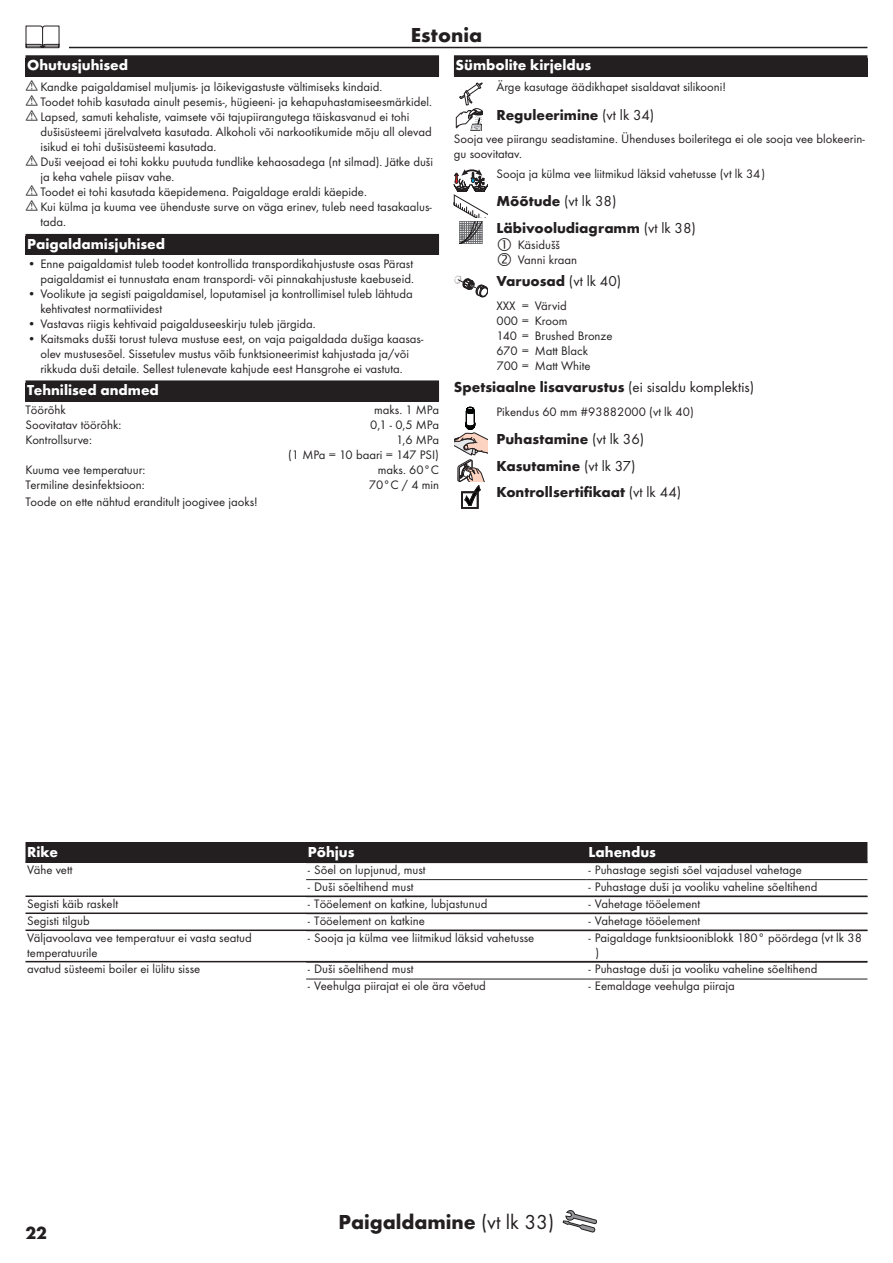
<style>
.page{position:relative;width:893px;height:1263px;background:#fff}
.page>*{position:absolute;margin:0;border:0;box-sizing:border-box;transform-origin:0 0}
.t1{font:700 21px "Futura TOT";color:#231f20}
.t2{font:700 18px "Futura TOT";color:#231f20}
.t3{font:700 15px/26.5px "Futura TOT";color:#231f20}
.t4{font:700 15px "Futura TOT";color:#fff}
.t5{font:15px "Futura TOT Boo";color:#231f20}
.t6{font:12.75px/15px "Futura TOT Boo";color:#231f20}
.s1{font-family:"Futura TOT Boo";font-weight:400}
.s2{font-family:"Futura TOT";font-weight:700}
</style>
<div class="page">
<div style="left:26px;top:842px;width:841px;height:19px;background:#231f20"></div>
<hr style="left:26px;top:861px;width:841px;height:2px;background:#231f20">
<hr style="left:306px;top:879px;width:281px;height:1px;background:#231f20">
<hr style="left:587px;top:879px;width:280px;height:1px;background:#231f20">
<hr style="left:26px;top:895px;width:841px;height:2px;background:#231f20">
<hr style="left:26px;top:912px;width:841px;height:2px;background:#231f20">
<hr style="left:26px;top:929px;width:841px;height:2px;background:#231f20">
<hr style="left:26px;top:961px;width:841px;height:1px;background:#231f20">
<hr style="left:306px;top:962px;width:281px;height:1px;background:#231f20">
<hr style="left:587px;top:962px;width:280px;height:1px;background:#231f20">
<hr style="left:306px;top:979px;width:281px;height:1px;background:#231f20">
<hr style="left:587px;top:979px;width:280px;height:1px;background:#231f20">
<hr style="left:26px;top:47px;width:841px;height:1px;background:#231f20">
<div style="left:17px;top:26px;width:51px;height:25px;background:#fff"></div>
<svg style="left:26px;top:26px;width:34px;height:22px"></svg>
<svg style="left:563px;top:1210px;width:34px;height:22px"></svg>
<div style="left:26px;top:55px;width:413px;height:21px;background:#231f20"></div>
<div style="left:26px;top:234px;width:413px;height:21px;background:#231f20"></div>
<div style="left:26px;top:383px;width:413px;height:19px;background:#231f20"></div>
<div style="left:26px;top:380px;width:413px;height:21px;background:#231f20"></div>
<div style="left:454px;top:55px;width:413px;height:21px;background:#231f20"></div>
<svg style="left:456px;top:83px;width:27px;height:48px"></svg>
<svg style="left:454px;top:169px;width:34px;height:75px"></svg>
<svg style="left:454px;top:275px;width:34px;height:22px"></svg>
<svg style="left:454px;top:407px;width:34px;height:101px"></svg>
<h1 class="t1" style="left:411px;top:22px;width:73px">Estonia</h1>
<p class="t4" style="left:27px;top:56px;width:102px">Ohutusjuhised</p>
<p class="t6" style="left:40px;top:79px;width:394px">Kandke paigaldamisel muljumis- ja lõikevigastuste vältimiseks kindaid.<br>Toodet tohib kasutada ainult pesemis-, hügieeni- ja kehapuhastamiseesmärkidel.<br>Lapsed, samuti kehaliste, vaimsete või tajupiirangutega täiskasvanud ei tohi dušisüsteemi järelvalveta kasutada. Alkoholi või narkootikumide mõju all olevad isikud ei tohi dušisüsteemi kasutada.<br>Duši veejoad ei tohi kokku puutuda tundlike kehaosadega (nt silmad). Jätke duši ja keha vahele piisav vahe.<br>Toodet ei tohi kasutada käepidemena. Paigaldage eraldi käepide.<br>Kui külma ja kuuma vee ühenduste surve on väga erinev, tuleb need tasakaalus&shy;tada.</p>
<p class="t4" style="left:27px;top:234px;width:139px">Paigaldamisjuhised</p>
<p class="t6" style="left:28px;top:256px;width:388px;text-align:right">• Enne paigaldamist tuleb toodet kontrollida transpordikahjustuste osas Pärast paigaldamist ei tunnustata enam transpordi- või pinnakahjustuste kaebuseid.</p>
<p class="t6" style="left:40px;top:286px;width:374px;text-indent:-13px">• Voolikute ja segisti paigaldamisel, loputamisel ja kontrollimisel tuleb lähtuda kehtivatest normatiividest</p>
<p class="t6" style="left:28px;top:316px;width:289px">• Vastavas riigis kehtivaid paigalduseeskirju tuleb järgida.</p>
<p class="t6" style="left:40px;top:331px;width:384px;text-indent:-13px">• Kaitsmaks dušši torust tuleva mustuse eest, on vaja paigaldada dušiga kaasas&shy;olev mustusesõel. Sissetulev mustus võib funktsioneerimist kahjustada ja/või rikkuda duši detaile. Sellest tulenevate kahjude eest Hansgrohe ei vastuta.</p>
<p class="t4" style="left:27px;top:381px;width:133px">Tehnilised andmed</p>
<p class="t6" style="left:26px;top:402px;width:42px">Töörõhk</p>
<p class="t6" style="left:374px;top:402px;width:66px">maks. 1 MPa</p>
<p class="t6" style="left:26px;top:417px;width:97px">Soovitatav töörõhk:</p>
<p class="t6" style="left:370px;top:417px;width:70px">0,1 - 0,5 MPa</p>
<p class="t6" style="left:26px;top:432px;width:68px">Kontrollsurve:</p>
<p class="t6" style="left:288px;top:432px;width:152px;text-align:right">1,6 MPa<br>(1 MPa = 10 baari = 147 PSI)</p>
<p class="t6" style="left:26px;top:462px;width:121px">Kuuma vee temperatuur:</p>
<p class="t6" style="left:378px;top:462px;width:63px">maks. 60°C</p>
<p class="t6" style="left:26px;top:477px;width:121px">Termiline desinfektsioon:</p>
<p class="t6" style="left:369px;top:477px;width:72px">70°C / 4 min</p>
<p class="t6" style="left:26px;top:495px;width:234px">Toode on ette nähtud eranditult joogivee jaoks!</p>
<p class="t4" style="left:456px;top:56px;width:137px">Sümbolite kirjeldus</p>
<p class="t6" style="left:496px;top:79px;width:231px">Ärge kasutage äädikhapet sisaldavat silikooni!</p>
<p class="t3" style="left:496px;top:101px;width:159px">Reguleerimine <span class="s1">(vt lk 34)</span></p>
<p class="t6" style="left:454px;top:132px;width:412px">Sooja vee piirangu seadistamine. Ühenduses boileritega ei ole sooja vee blokeerin&shy;gu soovitatav.</p>
<p class="t6" style="left:496px;top:166px;width:270px">Sooja ja külma vee liitmikud läksid vahetusse (vt lk 34)</p>
<p class="t5" style="left:496px;top:192px;width:122px"><span class="s2">Mõõtude</span> (vt lk 38)</p>
<p class="t3" style="left:496px;top:214px;width:201px">Läbivooludiagramm <span class="s1">(vt lk 38)</span></p>
<p class="t6" style="left:518px;top:237px;width:61px">Käsidušš<br>Vanni kraan</p>
<p class="t3" style="left:496px;top:268px;width:126px">Varuosad <span class="s1">(vt lk 40)</span></p>
<p class="t6" style="left:496px;top:298px;width:118px">XXX = Värvid<br>000 = Kroom<br>140 = Brushed Bronze<br>670 = Matt Black<br>700 = Matt White</p>
<p class="t3" style="left:454px;top:374px;width:302px">Spetsiaalne lisavarustus <span class="s1">(ei sisaldu komplektis)</span></p>
<p class="t6" style="left:496px;top:404px;width:199px">Pikendus 60 mm #93882000 (vt lk 40)</p>
<p class="t3" style="left:496px;top:426px;width:186px">Puhastamine <span class="s1">(vt lk 36)<br></span>Kasutamine <span class="s1">(vt lk 37)<br></span>Kontrollsertifikaat <span class="s1">(vt lk 44)</span></p>
<p class="t4" style="left:27px;top:843px;width:32px">Rike</p>
<p class="t4" style="left:308px;top:843px;width:48px">Põhjus</p>
<p class="t4" style="left:588px;top:843px;width:69px">Lahendus</p>
<p class="t6" style="left:27px;top:862px;width:47px">Vähe vett</p>
<p class="t6" style="left:308px;top:862px;width:119px">- Sõel on lupjunud, must</p>
<p class="t6" style="left:588px;top:862px;width:215px">- Puhastage segisti sõel vajadusel vahetage</p>
<p class="t6" style="left:308px;top:879px;width:107px">- Duši sõeltihend must</p>
<p class="t6" style="left:588px;top:879px;width:230px">- Puhastage duši ja vooliku vaheline sõeltihend</p>
<p class="t6" style="left:27px;top:896px;width:92px">Segisti käib raskelt</p>
<p class="t6" style="left:308px;top:896px;width:181px">- Tööelement on katkine, lubjastunud</p>
<p class="t6" style="left:588px;top:896px;width:113px">- Vahetage tööelement</p>
<p class="t6" style="left:27px;top:913px;width:64px">Segisti tilgub</p>
<p class="t6" style="left:308px;top:913px;width:119px">- Tööelement on katkine</p>
<p class="t6" style="left:588px;top:913px;width:113px">- Vahetage tööelement</p>
<p class="t6" style="left:27px;top:930px;width:226px">Väljavoolava vee temperatuur ei vasta seatud temperatuurile</p>
<p class="t6" style="left:308px;top:930px;width:228px">- Sooja ja külma vee liitmikud läksid vahetusse</p>
<p class="t6" style="left:595px;top:930px;width:268px;text-indent:-7px">- Paigaldage funktsiooniblokk 180° pöördega (vt lk 38 )</p>
<p class="t6" style="left:27px;top:961px;width:175px">avatud süsteemi boiler ei lülitu sisse</p>
<p class="t6" style="left:308px;top:961px;width:107px">- Duši sõeltihend must</p>
<p class="t6" style="left:588px;top:961px;width:230px">- Puhastage duši ja vooliku vaheline sõeltihend</p>
<p class="t6" style="left:308px;top:978px;width:180px">- Veehulga piirajat ei ole ära võetud</p>
<p class="t6" style="left:588px;top:978px;width:148px">- Eemaldage veehulga piiraja</p>
<h2 class="t2" style="left:26px;top:1222px;width:23px">22</h2>
<h1 class="t1" style="left:339px;top:1209px;width:217px">Paigaldamine <span class="s1">(vt lk 33)</span></h1>
</div>
